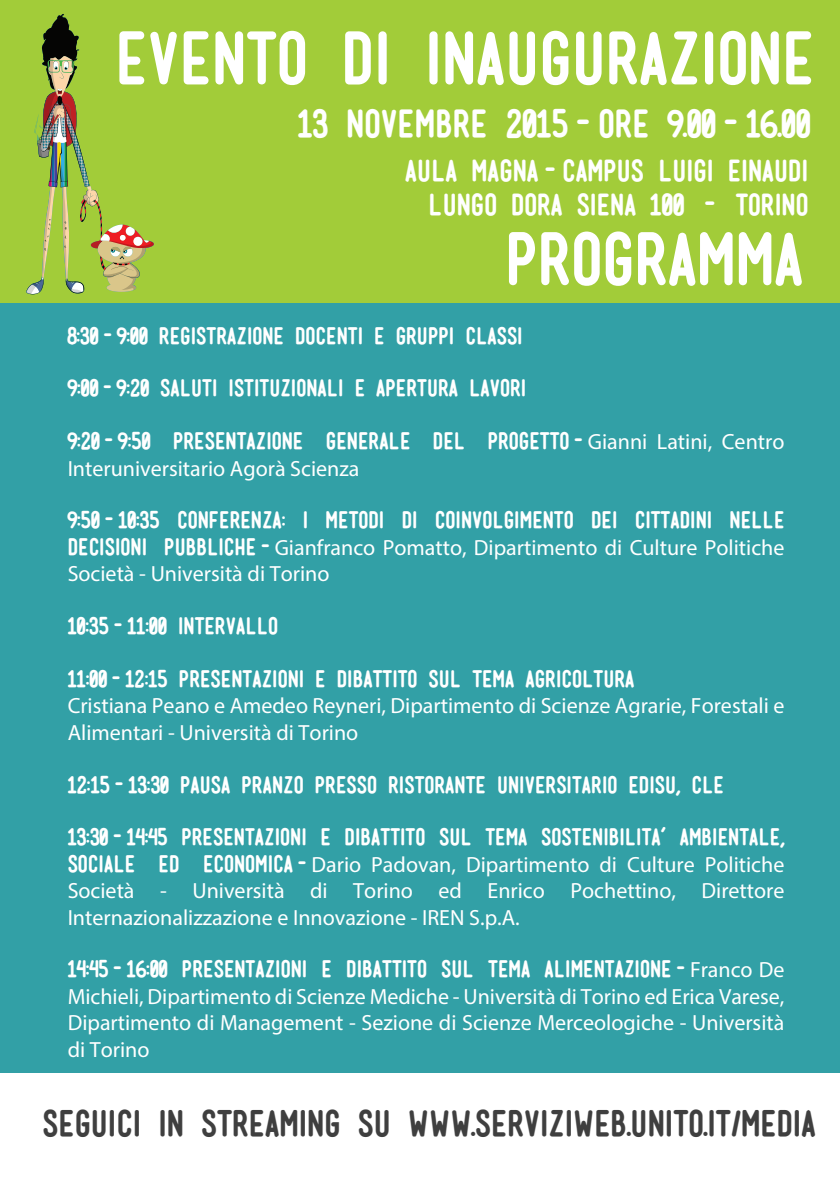
<style>
.page{position:relative;width:840px;height:1191px;background:#fff}
.page>*{position:absolute;margin:0;border:0;box-sizing:border-box;transform-origin:0 0}
.t1{font:700 68px "Mensch";color:#fff}
.t2{font:700 36px "Mensch";color:#fff}
.t3{font:700 34px "Mensch";color:#3f3f3f}
.t4{font:700 28px/33.6px "Mensch";color:#fff;text-align:right}
.t5{font:22px/26.4px "Myriad Pro";color:#fff}
.t6{font:700 22px "Mensch";color:#fff}
.s1{font-family:"Myriad Pro";font-weight:400}
.s2{font-family:"Mensch";font-weight:700}
</style>
<div class="page">
<div style="left:0;top:284px;width:839px;height:788px;background:#32a0a6"></div>
<div style="left:0;top:0;width:839px;height:302px;background:#a2cc39"></div>
<svg style="left:26px;top:14px;width:128px;height:280px"></svg>
<h1 class="t1" style="left:115px;top:32px;width:700px">EVENTO DI INAUGURAZIONE</h1>
<h2 class="t2" style="left:297px;top:110px;width:514px">13 NOVEMBRE 2015-ORE 9.00-16.00</h2>
<p class="t4" style="left:405px;top:158px;width:404px">AULA MAGNA-CAMPUS LUIGI EINAUDI<br>LUNGO DORA SIENA 100 - TORINO</p>
<h1 class="t1" style="left:505px;top:233px;width:299px">PROGRAMMA</h1>
<p class="t6" style="left:68px;top:327px;width:456px">8:30-9:00 REGISTRAZIONE DOCENTI E GRUPPI CLASSI</p>
<p class="t6" style="left:68px;top:380px;width:460px">9:00-9:20 SALUTI ISTITUZIONALI E APERTURA LAVORI</p>
<p class="t6" style="left:68px;top:433px;width:718px">9:20-9:50 PRESENTAZIONE GENERALE DEL PROGETTO-<span class="s1">Gianni Latini, Centro</span></p>
<p class="t5" style="left:68px;top:455px;width:293px">Interuniversitario Agorà Scienza</p>
<p class="t6" style="left:68px;top:512px;width:718px">9:50-10:35 CONFERENZA: I METODI DI COINVOLGIMENTO DEI CITTADINI NELLE</p>
<p class="t5" style="left:68px;top:534px;width:718px"><span class="s2">DECISIONI PUBBLICHE-</span>Gianfranco Pomatto, Dipartimento di Culture Politiche<br>Società - Università di Torino</p>
<p class="t6" style="left:68px;top:617px;width:212px">10:35-11:00 INTERVALLO</p>
<p class="t6" style="left:68px;top:670px;width:568px">11:00-12:15 PRESENTAZIONI E DIBATTITO SUL TEMA AGRICOLTURA</p>
<p class="t5" style="left:68px;top:692px;width:718px">Cristiana Peano e Amedeo Reyneri, Dipartimento di Scienze Agrarie, Forestali e<br>Alimentari - Università di Torino</p>
<p class="t6" style="left:68px;top:776px;width:657px">12:15-13:30 PAUSA PRANZO PRESSO RISTORANTE UNIVERSITARIO EDISU, CLE</p>
<p class="t6" style="left:68px;top:829px;width:717px">13:30-14:45 PRESENTAZIONI E DIBATTITO SUL TEMA SOSTENIBILITA’ AMBIENTALE,</p>
<p class="t5" style="left:68px;top:851px;width:718px;text-align:justify"><span class="s2">SOCIALE ED ECONOMICA-</span>Dario Padovan, Dipartimento di Culture Politiche Società - Università di Torino ed Enrico Pochettino, Direttore Internazionalizzazione e Innovazione - IREN S.p.A.</p>
<p class="t6" style="left:68px;top:961px;width:718px">14:45-16:00 PRESENTAZIONI E DIBATTITO SUL TEMA ALIMENTAZIONE-<span class="s1">Franco De</span></p>
<p class="t5" style="left:68px;top:983px;width:718px;text-align:justify">Michieli, Dipartimento di Scienze Mediche - Università di Torino ed Erica Varese, Dipartimento di Management - Sezione di Scienze Merceologiche - Università di Torino</p>
<h3 class="t3" style="left:43px;top:1111px;width:774px">SEGUICI IN STREAMING SU WWW.SERVIZIWEB.UNITO.IT/MEDIA</h3>
</div>
